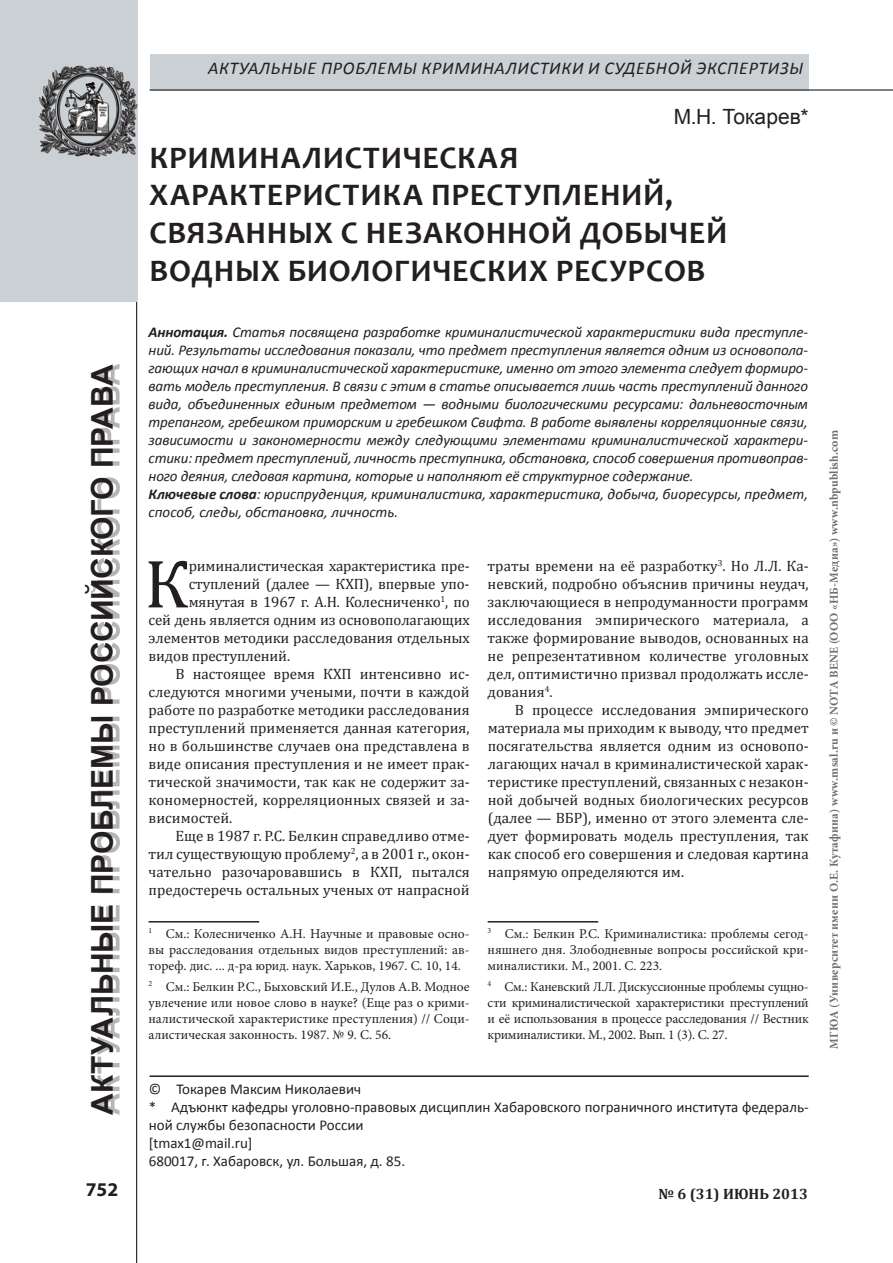
<style>
.page{position:relative;width:893px;height:1263px;background:#fff}
.page>*{position:absolute;margin:0;border:0;box-sizing:border-box;transform-origin:0 0}
.t1{font:69px "Cambria";color:#231f20}
.t2{font:700 31.5px/37.8px "Candara";letter-spacing:.025em;color:#231f20}
.t3{font:700 30px "Arial";letter-spacing:-.005em;color:#231f20}
.t4{font:21px "Arial";letter-spacing:.005em;color:#231f20}
.t5{font:700 19.5px "Myriad Pro";color:#231f20}
.t6{font:italic 18px "Calibri";letter-spacing:.04em;color:#231f20}
.t7{font:15px/18px "Cambria";color:#231f20;text-align:justify}
.t8{font:italic 15px/18px "Calibri";letter-spacing:-.01em;color:#231f20}
.t9{font:15px/18px "Calibri";color:#231f20}
.t10{font:700 15px "Cambria";color:#231f20}
.t11{font:13.5px/16.2px "Minion Pro";color:#231f20;text-align:justify}
.t12{font:700 12px "Minion Pro";letter-spacing:.02em;color:#6c6d70}
.s1{font-weight:700}
</style>
<div class="page">
<hr style="left:136px;top:0;width:1px;height:1263px;background:#231f20">
<div style="left:0;top:0;width:136px;height:301px;background:#cad0d4"></div>
<div style="left:92px;top:364px;width:28px;height:751px;background:#231f20;opacity:.33"></div>
<div style="left:150px;top:54px;width:658px;height:36px;background:#cad0d4"></div>
<hr style="left:150px;top:89px;width:743px;height:2px;background:#231f20">
<img style="left:39px;top:54px;width:99px;height:111px">
<hr style="left:150px;top:1075px;width:659px;height:2px;background:#231f20">
<hr style="left:149px;top:921px;width:110px;height:1px;background:#231f20">
<hr style="left:488px;top:921px;width:110px;height:1px;background:#231f20">
<h3 class="t3" style="left:83px;top:1115px;width:747px;rotate:-90deg">Актуальные проблемы российского права</h3>
<p class="t6" style="left:208px;top:57px;width:12px">актуал</p>
<p class="t6" style="left:271px;top:57px;width:63px">ьные проблем</p>
<p class="t6" style="left:403px;top:57px;width:31px">ы криминалистики</p>
<p class="t6" style="left:588px;top:57px;width:21px">и судебно</p>
<p class="t6" style="left:680px;top:57px;width:38px">й экспертиз</p>
<p class="t6" style="left:789px;top:57px;width:15px">ы</p>
<h3 class="t4" style="left:674px;top:103px;width:136px">М.Н. Токарев*</h3>
<h2 class="t2" style="left:149px;top:138px;width:579px">КРИМИНАЛИСТИЧЕСКАЯ<br>ХАРАКТЕРИСТИКА ПРЕСТУПЛЕНИЙ,<br>СВЯЗАННЫХ С НЕЗАКОННОЙ ДОБЫЧ ЕЙ<br>ВОДНЫХ БИОЛОГИЧЕСКИХ РЕСУРСОВ</h2>
<p class="t8" style="left:149px;top:323px;width:661px"><span class="s1">Аннотация.</span> Статья посвящена разработке криминалистической характеристики вида преступле&shy;ний. Результаты исследования показали, что предмет преступления является одним из основопола&shy;гающих начал в криминалистической характеристике, именно от этого элемента следует формиро&shy;вать модель преступления. В связи с этим в статье описывается лишь часть преступлений данного вида, объединенных единым предметом — водными биологическими ресурсами: дальневосточным трепангом, гребешком приморским и гребешком Свифта. В работе выявлены корреляционные связи, зависимости и закономерности между следующими элементами криминалистической характери&shy;стики: предмет преступлений, личность преступника, обстановка, способ совершения противоправ&shy;ного деяния, следовая картина, которые и наполняют её структурное содержание.<br><span class="s1">Ключевые слова</span>: юриспруденция, криминалистика, характеристика, добыча, биоресурсы, предмет, способ, следы, обстановка, личность.</p>
<h1 class="t1" style="left:145px;top:543px;width:46px">К</h1>
<p class="t7" style="left:189px;top:557px;width:282px">риминалистическая характеристика пре-</p>
<p class="t7" style="left:189px;top:575px;width:282px">ступлений (далее — КХП), впервые упо-</p>
<p class="t7" style="left:189px;top:593px;width:282px">мянутая в 1967 г. А.Н. Колесниченко<sup>1</sup>, по</p>
<p class="t7" style="left:149px;top:611px;width:323px">сей день является одним из основополагающих</p>
<p class="t7" style="left:149px;top:629px;width:323px">элементов методики расследования отдельных</p>
<p class="t7" style="left:149px;top:647px;width:143px">видов преступлений.</p>
<p class="t7" style="left:176px;top:665px;width:296px">В настоящее время КХП интенсивно ис-</p>
<p class="t7" style="left:149px;top:683px;width:323px">следуются многими учеными, почти в каждой</p>
<p class="t7" style="left:149px;top:701px;width:323px">работе по разработке методики расследования</p>
<p class="t7" style="left:149px;top:719px;width:323px">преступлений применяется данная категория,</p>
<p class="t7" style="left:149px;top:737px;width:323px">но в большинстве случаев она представлена в</p>
<p class="t7" style="left:149px;top:755px;width:323px">виде описания преступления и не имеет прак-</p>
<p class="t7" style="left:149px;top:773px;width:323px">тической значимости, так как не содержит за-</p>
<p class="t7" style="left:149px;top:791px;width:323px">кономерностей, корреляционных связей и за-</p>
<p class="t7" style="left:149px;top:809px;width:85px">висимостей.</p>
<p class="t7" style="left:176px;top:827px;width:296px">Еще в 1987 г. Р.С. Белкин справедливо отме-</p>
<p class="t7" style="left:149px;top:845px;width:323px">тил существующую проблему<sup>2</sup>, а в 2001 г., окон-</p>
<p class="t7" style="left:149px;top:863px;width:323px">чательно разочаровавшись в КХП, пытался</p>
<p class="t7" style="left:149px;top:881px;width:323px">предостеречь остальных ученых от напрасной</p>
<p class="t11" style="left:149px;top:926px;width:323px"><sup>1</sup> См.: Колесниченко А.Н. Научные и правовые осно&shy;вы расследования отдельных видов преступлений: ав&shy;тореф. дис. ... д-ра юрид. наук. Харьков, 1967. С. 10, 14.</p>
<p class="t11" style="left:149px;top:978px;width:323px"><sup>2</sup> См.: Белкин Р.С., Быховский И.Е., Дулов А.В. Модное увлечение или новое слово в науке? (Еще раз о крими&shy;налистической характеристике преступления) // Соци&shy;алистическая законность. 1987. № 9. С. 56.</p>
<p class="t7" style="left:488px;top:557px;width:323px">траты времени на её разработку<sup>3</sup>. Но Л.Л. Ка&shy;невский, подробно объяснив причины неудач, заключающиеся в непродуманности программ исследования эмпирического материала, а также формирование выводов, основанных на не репрезентативном количестве уголовных дел, оптимистично призвал продолжать иссле&shy;дования<sup>4</sup>.</p>
<p class="t7" style="left:488px;top:701px;width:323px;text-indent:27px">В процессе исследования эмпирического материала мы приходим к выводу, что предмет посягательства является одним из основопо&shy;лагающих начал в криминалистической харак&shy;теристике преступлений, связанных с незакон&shy;ной добычей водных биологических ресурсов (далее — ВБР), именно от этого элемента сле&shy;дует формировать модель преступления, так как способ его совершения и следовая картина напрямую определяются им.</p>
<p class="t11" style="left:488px;top:926px;width:323px"><sup>3</sup> См.: Белкин Р.С. Криминалистика: проблемы сегод&shy;няшнего дня. Злободневные вопросы российской кри&shy;миналистики. М., 2001. С. 223.</p>
<p class="t11" style="left:488px;top:978px;width:323px"><sup>4</sup> См.: Каневский Л.Л. Дискуссионные проблемы сущно&shy;сти криминалистической характеристики преступлений и её использования в процессе расследования // Вестник криминалистики. М., 2002. Вып. 1 (3). С. 27.</p>
<p class="t9" style="left:149px;top:1079px;width:661px">© Токарев Максим Николаевич<br>* Адъюнкт кафедры уголовно-правовых дисциплин Хабаровского пограничного института федераль&shy;ной службы безопасности России<br>[tmax1@mail.ru]<br>680017, г. Хабаровск, ул. Большая, д. 85.</p>
<h3 class="t5" style="left:86px;top:1177px;width:34px">752</h3>
<p class="t10" style="left:658px;top:1183px;width:151px">№ 6 (31) июнь 2013</p>
<p class="t12" style="left:825px;top:1048px;width:620px;rotate:-90deg">МГЮА (Университет имени О.Е. Кутафина) www.msal.ru и © NOTA BENE (ООО «НБ-Медиа») www.nbpublish.com</p>
</div>
